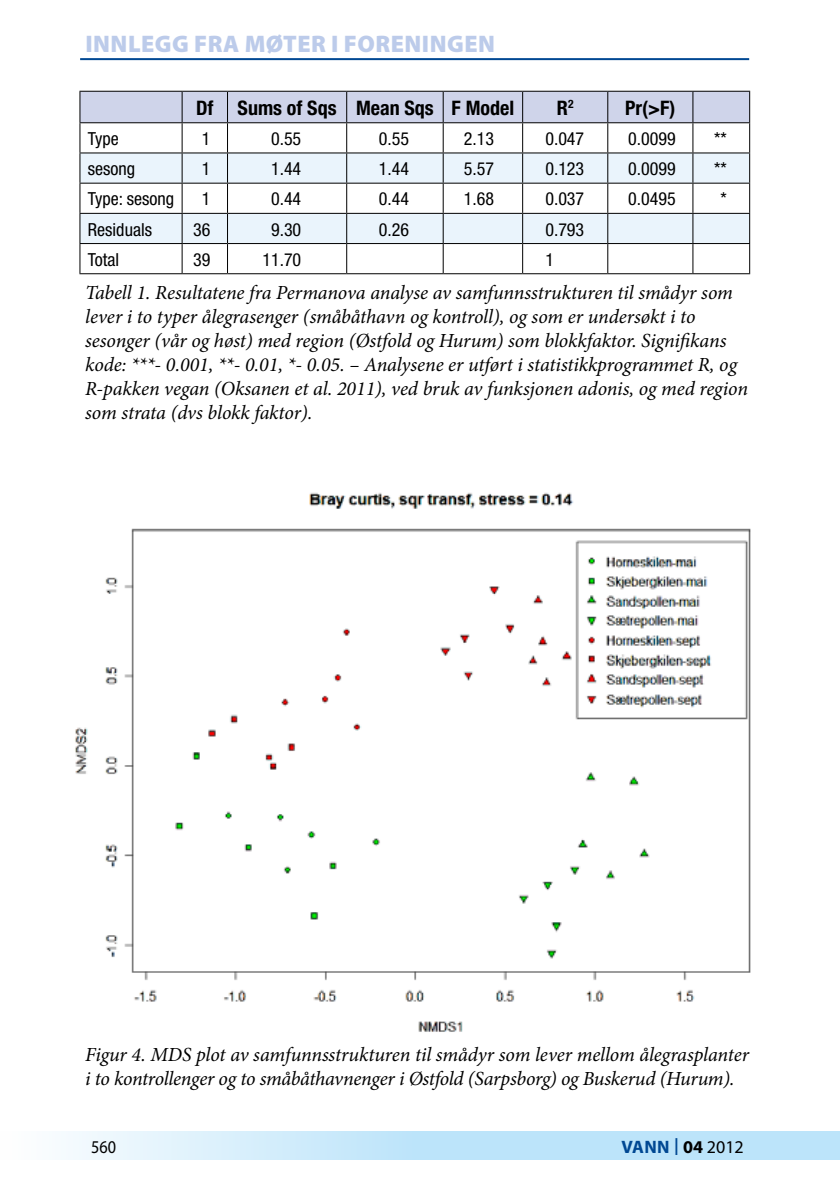
<style>
.page{position:relative;width:840px;height:1191px;background:#fff}
.page>*{position:absolute;margin:0;border:0;box-sizing:border-box;transform-origin:0 0}
.t1{font:900 24px "Myriad Pro";letter-spacing:.02em;color:#bccbea}
.t2{font:italic 20px/24px "Minion Pro";letter-spacing:-.01em;color:#000}
.t3{font:700 condensed 20px "Helvetica Neue";color:#000}
.t4{font:condensed 18px "Helvetica Neue";color:#000}
.t5{font:700 18px "Myriad Pro";letter-spacing:.01em;color:#004893}
.t6{font:18px "Myriad Pro";color:#000;scale:.9 1}
.s1{font-weight:400;font-size:25px}
.s2{color:#000}
.s3{font-weight:400;color:#000}
</style>
<div class="page">
<svg style="left:68px;top:1131px;width:771px;height:29px;background:#c8e8fa"></svg>
<svg style="left:839px;top:1131px;width:1px;height:29px"></svg>
<hr style="left:80px;top:58px;width:668px;height:2px;background:#004893">
<svg style="left:80px;top:153px;width:668px;height:90px;fill:#eaf4fc"></svg>
<svg style="left:79px;top:91px;width:670px;height:61px"></svg>
<hr style="left:79px;top:152px;width:103px;height:1px;background:#000">
<hr style="left:79px;top:153px;width:1px;height:30px;background:#000">
<hr style="left:182px;top:152px;width:45px;height:1px;background:#000">
<hr style="left:181px;top:153px;width:1px;height:30px;background:#000">
<hr style="left:227px;top:152px;width:119px;height:1px;background:#000">
<hr style="left:227px;top:153px;width:1px;height:30px;background:#000">
<hr style="left:346px;top:152px;width:97px;height:1px;background:#000">
<hr style="left:346px;top:153px;width:1px;height:30px;background:#000">
<hr style="left:443px;top:152px;width:79px;height:1px;background:#000">
<hr style="left:442px;top:153px;width:1px;height:30px;background:#000">
<hr style="left:522px;top:152px;width:85px;height:1px;background:#000">
<hr style="left:522px;top:153px;width:1px;height:30px;background:#000">
<hr style="left:607px;top:152px;width:85px;height:1px;background:#000">
<hr style="left:607px;top:153px;width:1px;height:30px;background:#000">
<hr style="left:692px;top:152px;width:57px;height:1px;background:#000">
<hr style="left:692px;top:153px;width:1px;height:30px;background:#000">
<hr style="left:748px;top:153px;width:1px;height:30px;background:#000">
<hr style="left:79px;top:183px;width:103px;height:1px;background:#000">
<hr style="left:182px;top:183px;width:45px;height:1px;background:#000">
<hr style="left:227px;top:183px;width:119px;height:1px;background:#000">
<hr style="left:346px;top:183px;width:97px;height:1px;background:#000">
<hr style="left:443px;top:183px;width:79px;height:1px;background:#000">
<hr style="left:522px;top:183px;width:85px;height:1px;background:#000">
<hr style="left:607px;top:183px;width:85px;height:1px;background:#000">
<hr style="left:692px;top:183px;width:57px;height:1px;background:#000">
<hr style="left:79px;top:213px;width:103px;height:1px;background:#000">
<hr style="left:182px;top:213px;width:45px;height:1px;background:#000">
<hr style="left:227px;top:213px;width:119px;height:1px;background:#000">
<hr style="left:346px;top:213px;width:97px;height:1px;background:#000">
<hr style="left:443px;top:213px;width:79px;height:1px;background:#000">
<hr style="left:522px;top:213px;width:85px;height:1px;background:#000">
<hr style="left:607px;top:213px;width:85px;height:1px;background:#000">
<hr style="left:692px;top:213px;width:57px;height:1px;background:#000">
<hr style="left:79px;top:243px;width:103px;height:1px;background:#000">
<svg style="left:79px;top:184px;width:1px;height:89px"></svg>
<hr style="left:182px;top:243px;width:45px;height:1px;background:#000">
<svg style="left:181px;top:184px;width:1px;height:89px"></svg>
<hr style="left:227px;top:243px;width:119px;height:1px;background:#000">
<svg style="left:227px;top:184px;width:1px;height:89px"></svg>
<hr style="left:346px;top:243px;width:97px;height:1px;background:#000">
<svg style="left:346px;top:184px;width:1px;height:89px"></svg>
<hr style="left:443px;top:243px;width:79px;height:1px;background:#000">
<svg style="left:442px;top:184px;width:1px;height:89px"></svg>
<hr style="left:522px;top:243px;width:85px;height:1px;background:#000">
<svg style="left:522px;top:184px;width:1px;height:89px"></svg>
<hr style="left:607px;top:243px;width:85px;height:1px;background:#000">
<svg style="left:607px;top:184px;width:1px;height:89px"></svg>
<hr style="left:692px;top:243px;width:57px;height:1px;background:#000">
<svg style="left:692px;top:184px;width:1px;height:89px"></svg>
<svg style="left:748px;top:212px;width:1px;height:33px"></svg>
<hr style="left:79px;top:273px;width:103px;height:1px;background:#000">
<hr style="left:182px;top:273px;width:45px;height:1px;background:#000">
<hr style="left:227px;top:273px;width:119px;height:1px;background:#000">
<hr style="left:346px;top:273px;width:97px;height:1px;background:#000">
<hr style="left:443px;top:273px;width:79px;height:1px;background:#000">
<hr style="left:522px;top:273px;width:85px;height:1px;background:#000">
<hr style="left:607px;top:273px;width:85px;height:1px;background:#000">
<hr style="left:692px;top:273px;width:57px;height:1px;background:#000">
<img style="left:75px;top:492px;width:676px;height:540px">
<p class="t1" style="left:85px;top:30px;width:411px">INNLEGG FRA MØTER I FORENINGEN</p>
<p class="t3" style="left:196px;top:96px;width:319px">Df Sums of Sqs Mean Sqs F Model</p>
<p class="t3" style="left:556px;top:96px;width:18px">R<sup>2</sup></p>
<p class="t3" style="left:625px;top:96px;width:52px">Pr(&gt;F)</p>
<p class="t4" style="left:88px;top:128px;width:32px">Type</p>
<p class="t4" style="left:202px;top:128px;width:10px">1</p>
<p class="t4" style="left:271px;top:128px;width:32px">0.55</p>
<p class="t4" style="left:378px;top:128px;width:32px">0.55</p>
<p class="t4" style="left:463px;top:128px;width:32px">2.13</p>
<p class="t4" style="left:545px;top:128px;width:40px">0.047</p>
<p class="t4" style="left:628px;top:128px;width:49px">0.0099</p>
<p class="t4" style="left:713px;top:128px;width:14px">**</p>
<p class="t4" style="left:88px;top:158px;width:49px">sesong</p>
<p class="t4" style="left:202px;top:158px;width:10px">1</p>
<p class="t4" style="left:271px;top:158px;width:32px">1.44</p>
<p class="t4" style="left:378px;top:158px;width:32px">1.44</p>
<p class="t4" style="left:463px;top:158px;width:32px">5.57</p>
<p class="t4" style="left:545px;top:158px;width:40px">0.123</p>
<p class="t4" style="left:628px;top:158px;width:49px">0.0099</p>
<p class="t4" style="left:713px;top:158px;width:14px">**</p>
<p class="t4" style="left:88px;top:189px;width:88px">Type: sesong</p>
<p class="t4" style="left:202px;top:189px;width:10px">1</p>
<p class="t4" style="left:271px;top:189px;width:32px">0.44</p>
<p class="t4" style="left:378px;top:189px;width:32px">0.44</p>
<p class="t4" style="left:463px;top:189px;width:32px">1.68</p>
<p class="t4" style="left:545px;top:189px;width:40px">0.037</p>
<p class="t4" style="left:628px;top:189px;width:49px">0.0495</p>
<p class="t4" style="left:720px;top:189px;width:8px">*</p>
<p class="t4" style="left:88px;top:219px;width:65px">Residuals</p>
<p class="t4" style="left:193px;top:219px;width:19px">36</p>
<p class="t4" style="left:271px;top:219px;width:32px">9.30</p>
<p class="t4" style="left:378px;top:219px;width:32px">0.26</p>
<p class="t4" style="left:545px;top:219px;width:40px">0.793</p>
<p class="t4" style="left:88px;top:249px;width:33px">Total</p>
<p class="t4" style="left:193px;top:249px;width:19px">39</p>
<p class="t4" style="left:262px;top:249px;width:40px">11.70</p>
<p class="t4" style="left:545px;top:249px;width:10px">1</p>
<p class="t2" style="left:85px;top:281px;width:664px">Tabell 1. Resultatene fra Permanova analyse av samfunnsstrukturen til smådyr som lever i to typer ålegrasenger (småbåthavn og kontroll), og som er undersøkt i to sesonger (vår og høst) med region (Østfold og Hurum) som blokkfaktor. Signifikans kode: ***- 0.001, **- 0.01, *- 0.05. – Analysene er utført i statistikkprogrammet R, og R-pakken vegan (Oksanen et al. 2011), ved bruk av funksjonen adonis, og med region som strata (dvs blokk faktor).</p>
<p class="t2" style="left:85px;top:1042px;width:665px">Figur 4. MDS plot av samfunnsstrukturen til smådyr som lever mellom ålegrasplanter i to kontrollenger og to småbåthavnenger i Østfold (Sarpsborg) og Buskerud (Hurum).</p>
<p class="t6" style="left:91px;top:1135px;width:29px">560</p>
<p class="t5" style="left:621px;top:1135px;width:124px">VANN <span class="s1">I</span> <span class="s2">04</span> <span class="s3">2012</span></p>
</div>
